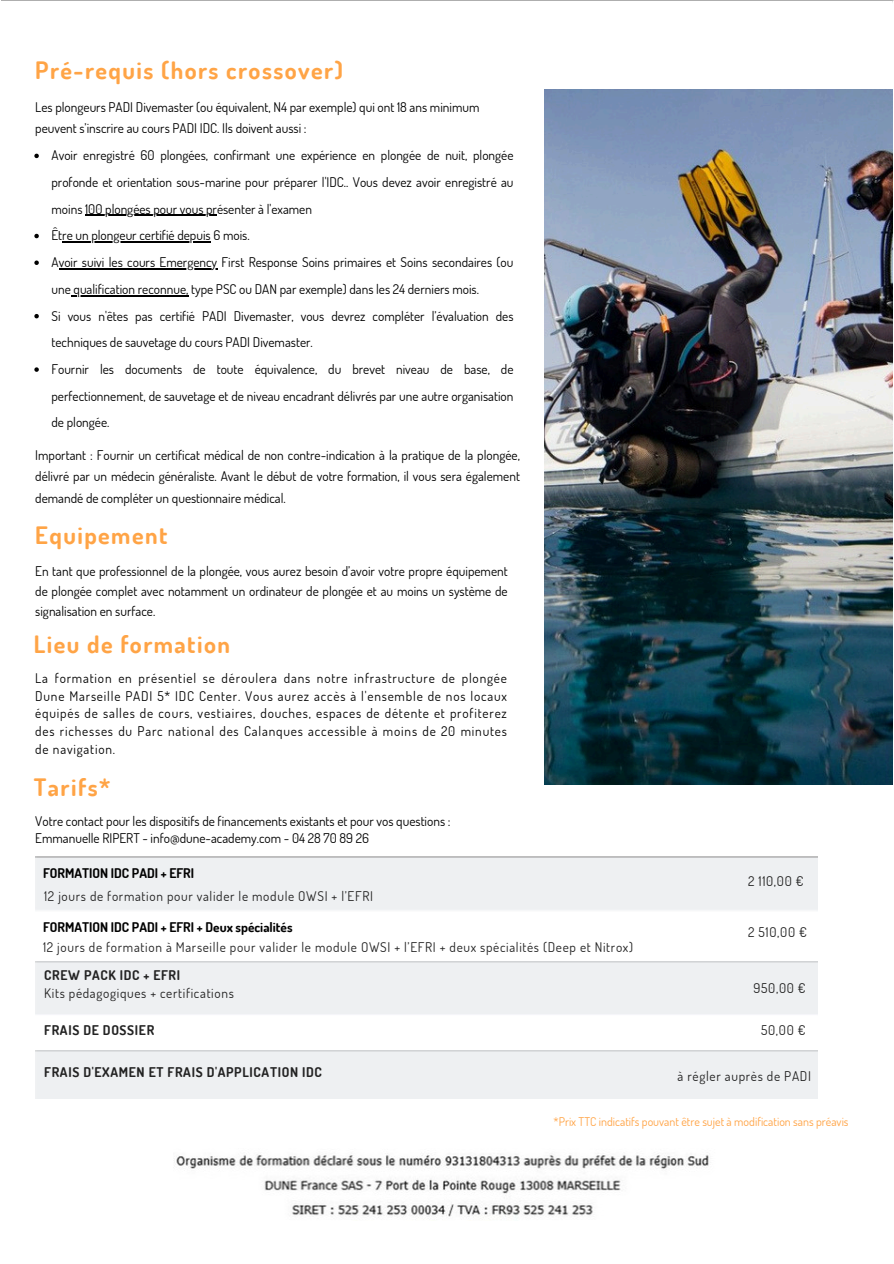
<style>
.page{position:relative;width:894px;height:1264px;background:#fff}
.page>*{position:absolute;margin:0;border:0;box-sizing:border-box;transform-origin:0 0}
.t1{font:700 24px "Dosis";letter-spacing:.06em;color:#ffa446}
.t2{font:13.35px/26.7px "Dosis";color:#000;text-align:justify}
.t3{font:13.35px "Dosis";letter-spacing:.05em;color:#222}
.t4{font:700 13.35px "Dosis";letter-spacing:.05em;color:#222}
.t5{font:700 13.35px "Dosis";color:#000}
.t6{font:12px "Dosis";color:#ffa446}
</style>
<div class="page">
<img style="left:544px;top:89px;width:348px;height:696px">
<img style="left:176px;top:1154px;width:533px;height:64px">
<svg style="left:34px;top:154px;width:5px;height:4px"></svg>
<hr style="left:85px;top:215px;width:132px;height:1px;background:#000">
<svg style="left:34px;top:234px;width:5px;height:4px"></svg>
<hr style="left:62px;top:241px;width:149px;height:2px;background:#000">
<svg style="left:34px;top:260px;width:5px;height:5px"></svg>
<hr style="left:59px;top:268px;width:158px;height:1px;background:#000">
<hr style="left:71px;top:295px;width:117px;height:1px;background:#000">
<svg style="left:34px;top:314px;width:5px;height:4px"></svg>
<svg style="left:34px;top:367px;width:5px;height:5px"></svg>
<h1 class="t1" style="left:35px;top:55px;width:309px">Pré-requis (hors crossover)</h1>
<p class="t2" style="left:35px;top:96px;width:445px;line-height:21.1px">Les plongeurs PADI Divemaster (ou équivalent, N4 par exemple) qui ont 18 ans minimum peuvent s’inscrire au cours PADI IDC. Ils doivent aussi :</p>
<p class="t2" style="left:51px;top:142px;width:463px;text-align:left">Avoir enregistré 60 plongées, confirmant une expérience en plongée de nuit, plongée profonde et orientation sous-marine pour préparer l'IDC.. Vous devez avoir enregistré au moins 100 plongées pour vous présenter à l'examen<br>Être un plongeur certifié depuis 6 mois.<br>Avoir suivi les cours Emergency First Response Soins primaires et Soins secondaires (ou une qualification reconnue, type PSC ou DAN par exemple) dans les 24 derniers mois.<br>Si vous n'êtes pas certifié PADI Divemaster, vous devrez compléter l’évaluation des techniques de sauvetage du cours PADI Divemaster.<br>Fournir les documents de toute équivalence, du brevet niveau de base, de perfectionnement, de sauvetage et de niveau encadrant délivrés par une autre organisation de plongée.</p>
<p class="t2" style="left:35px;top:444px;width:486px;line-height:21.1px">Important : Fournir un certificat médical de non contre-indication à la pratique de la plongée, délivré par un médecin généraliste. Avant le début de votre formation, il vous sera également demandé de compléter un questionnaire médical.</p>
<h1 class="t1" style="left:35px;top:520px;width:134px">Equipement</h1>
<p class="t2" style="left:35px;top:560px;width:474px;line-height:20.1px">En tant que professionnel de la plongée, vous aurez besoin d’avoir votre propre équipement de plongée complet avec notamment un ordinateur de plongée et au moins un système de signalisation en surface.</p>
<h1 class="t1" style="left:34px;top:629px;width:198px">Lieu de formation</h1>
<p class="t2" style="left:35px;top:668px;width:473px;line-height:17.9px">La formation en présentiel se déroulera dans notre infrastructure de plongée Dune Marseille PADI 5* IDC Center. Vous aurez accès à l'ensemble de nos locaux équipés de salles de cours, vestiaires, douches, espaces de détente et profiterez des richesses du Parc national des Calanques accessible à moins de 20 minutes de navigation.</p>
<h1 class="t1" style="left:34px;top:772px;width:78px">Tarifs*</h1>
<p class="t2" style="left:35px;top:812px;width:416px;line-height:16.6px">Votre contact pour les dispositifs de financements existants et pour vos questions :<br>Emmanuelle RIPERT - info@dune-academy.com - 04 28 70 89 26</p>
<p class="t5" style="left:43px;top:864px;width:152px">FORMATION IDC PADI + EFRI</p>
<p class="t3" style="left:44px;top:887px;width:330px">12 jours de formation pour valider le module OWSI + l’EFRI</p>
<p class="t3" style="left:43px;top:938px;width:591px">12 jours de formation à Marseille pour valider le module OWSI + l’EFRI + deux spécialités (Deep et Nitrox)</p>
<p class="t5" style="left:43px;top:918px;width:251px">FORMATION IDC PADI + EFRI + Deux spécialités</p>
<p class="t4" style="left:44px;top:966px;width:137px">CREW PACK IDC + EFRI</p>
<p class="t3" style="left:44px;top:984px;width:191px">Kits pédagogiques + certifications</p>
<p class="t4" style="left:44px;top:1021px;width:112px">FRAIS DE DOSSIER</p>
<p class="t4" style="left:44px;top:1063px;width:279px">FRAIS D'EXAMEN ET FRAIS D'APPLICATION IDC</p>
<p class="t3" style="left:748px;top:872px;width:57px">2 110,00 €</p>
<p class="t3" style="left:748px;top:923px;width:60px">2 510,00 €</p>
<p class="t3" style="left:753px;top:979px;width:54px">950,00 €</p>
<p class="t3" style="left:760px;top:1021px;width:46px">50,00 €</p>
<p class="t3" style="left:677px;top:1067px;width:135px">à régler auprès de PADI</p>
<p class="t6" style="left:553px;top:1113px;width:296px">*Prix TTC indicatifs pouvant être sujet à modification sans préavis</p>
</div>
